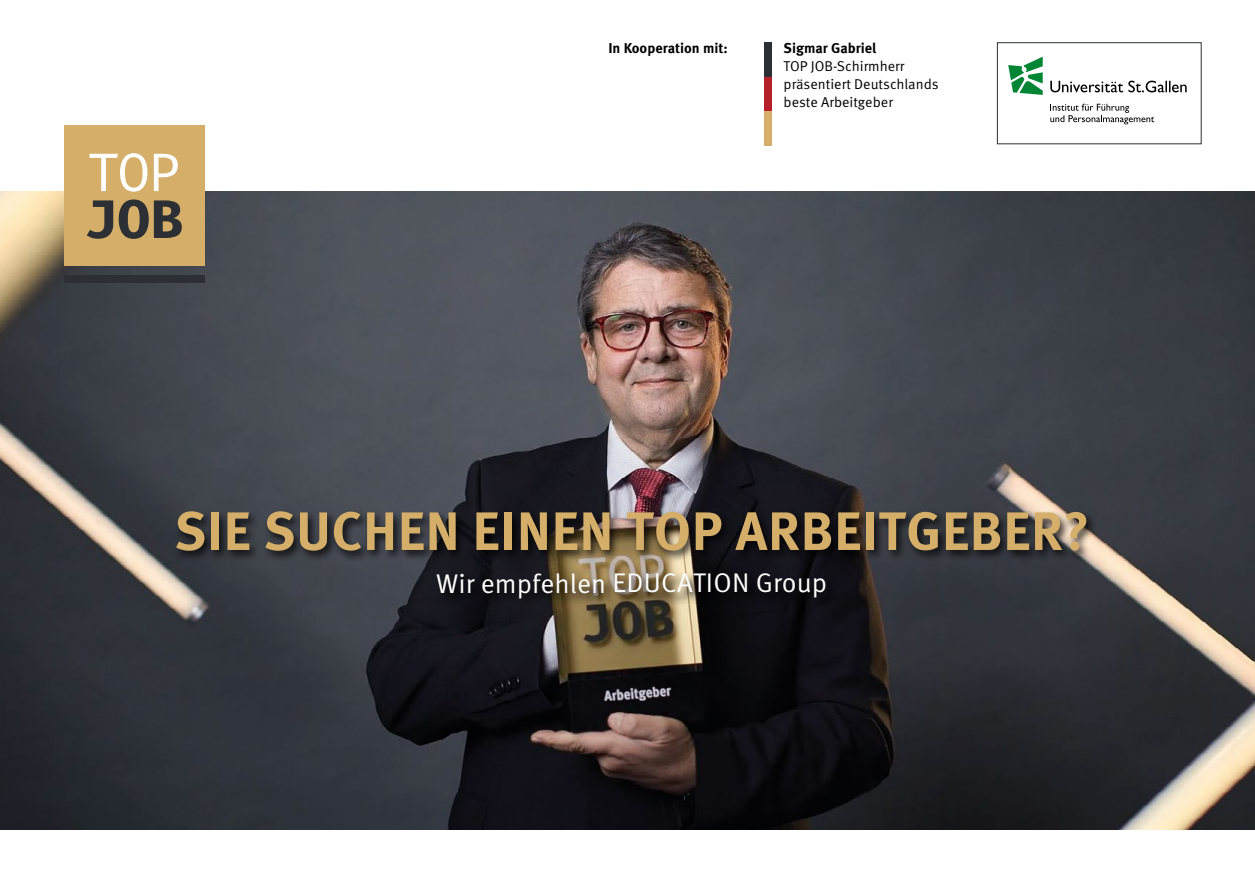
<style>
.page{position:relative;width:1255px;height:893px;background:#fff}
.page>*{position:absolute;margin:0;border:0;box-sizing:border-box;transform-origin:0 0}
.t1{font:700 54px "Meta OT";letter-spacing:.01em;color:#d5af6a}
.t2{font:27px "Meta OT";color:#fff}
.t3{font:14.25px/18px "Meta OT";color:#000}
.t4{font:700 14.25px "Meta OT";color:#000}
</style>
<div class="page">
<img style="left:0;top:191px;width:1254px;height:638px">
<svg style="left:1050px;top:104px;width:104px;height:20px"></svg>
<svg style="left:1050px;top:81px;width:136px;height:11px"></svg>
<svg style="left:1008px;top:57px;width:34px;height:38px"></svg>
<div style="left:764px;top:43px;width:8px;height:34px;background:#2c2f33"></div>
<div style="left:764px;top:77px;width:8px;height:34px;background:#b61f29"></div>
<div style="left:764px;top:111px;width:8px;height:34px;background:#d5af6a"></div>
<div style="left:64px;top:125px;width:141px;height:141px;background:#d5af6a"></div>
<div style="left:64px;top:275px;width:141px;height:8px;background:#2c2f33"></div>
<svg style="left:90px;top:153px;width:57px;height:39px"></svg>
<svg style="left:154px;top:154px;width:24px;height:37px"></svg>
<svg style="left:87px;top:200px;width:26px;height:39px"></svg>
<svg style="left:119px;top:199px;width:63px;height:40px"></svg>
<div style="left:173px;top:509px;width:924px;height:53px;background:#000;opacity:.8"></div>
<svg style="left:435px;top:571px;width:405px;height:41px;background:#373029"></svg>
<p class="t4" style="left:608px;top:39px;width:121px">In Kooperation mit:</p>
<p class="t4" style="left:783px;top:39px;width:94px">Sigmar Gabriel</p>
<p class="t3" style="left:783px;top:58px;width:156px">TOP JOB-Schirmherr präsentiert Deutschlands beste Arbeitgeber</p>
<h1 class="t1" style="left:174px;top:497px;width:916px">SIE SUCHEN EINEN TOP ARBEITGEBER?</h1>
<h2 class="t2" style="left:436px;top:567px;width:392px">Wir empfehlen EDUCATION Group</h2>
</div>
